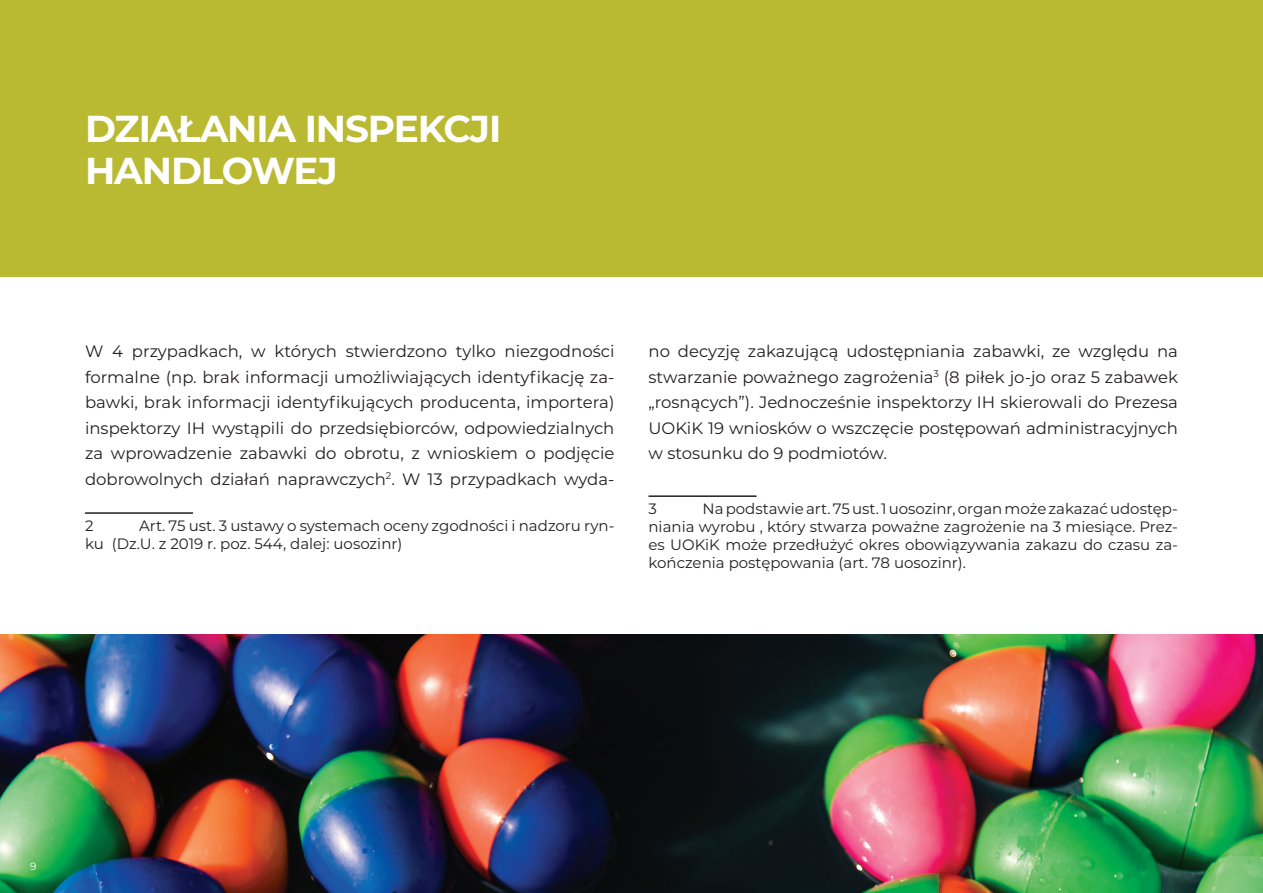
<style>
.page{position:relative;width:1263px;height:893px;background:#fff}
.page>*{position:absolute;margin:0;border:0;box-sizing:border-box;transform-origin:0 0}
.t1{font:700 37.5px/42px "Montserrat";letter-spacing:-.03em;color:#fff}
.t2{font:16.5px/25.5px "Montserrat";color:#231f20;text-align:justify}
.t3{font:15px/18px "Montserrat";color:#231f20}
.t4{font:10.5px "Montserrat";color:#fff}
</style>
<div class="page">
<img style="left:0;top:634px;width:1263px;height:259px">
<div style="left:0;top:0;width:1263px;height:276px;background:#bab932"></div>
<hr style="left:85px;top:512px;width:108px;height:2px;background:#231f20">
<hr style="left:648px;top:495px;width:108px;height:2px;background:#231f20">
<h1 class="t1" style="left:85px;top:105px;width:418px">DZIAŁANIA INSPEKCJI<br>HANDLOWEJ</h1>
<p class="t2" style="left:85px;top:338px;width:531px">W 4 przypadkach, w których stwierdzono tylko niezgodności formalne (np. brak informacji umożliwiających identyfikację za&shy;bawki, brak informacji identyfikujących producenta, importera) inspektorzy IH wystąpili do przedsiębiorców, odpowiedzialnych za wprowadzenie zabawki do obrotu, z wnioskiem o podjęcie dobrowolnych działań naprawczych<sup>2</sup>. W 13 przypadkach wyda-</p>
<p class="t3" style="left:85px;top:516px;width:10px">2</p>
<p class="t3" style="left:85px;top:516px;width:531px;text-indent:54px">Art. 75 ust. 3 ustawy o systemach oceny zgodności i nadzoru ryn&shy;ku (Dz.U. z 2019 r. poz. 544, dalej: uosozinr)</p>
<p class="t2" style="left:648px;top:338px;width:531px">no decyzję zakazującą udostępniania zabawki, ze względu na stwarzanie poważnego zagrożenia<sup>3</sup> (8 piłek jo-jo oraz 5 zabawek „rosnących”). Jednocześnie inspektorzy IH skierowali do Prezesa UOKiK 19 wniosków o wszczęcie postępowań administracyjnych w stosunku do 9 podmiotów.</p>
<p class="t3" style="left:648px;top:499px;width:531px;text-align:justify;text-indent:54px">Na podstawie art. 75 ust. 1 uosozinr, organ może zakazać udostęp&shy;niania wyrobu , który stwarza poważne zagrożenie na 3 miesiące. Prez&shy;es UOKiK może przedłużyć okres obowiązywania zakazu do czasu za&shy;kończenia postępowania (art. 78 uosozinr).</p>
<p class="t3" style="left:648px;top:499px;width:10px">3</p>
<p class="t4" style="left:30px;top:859px;width:8px">9</p>
</div>
